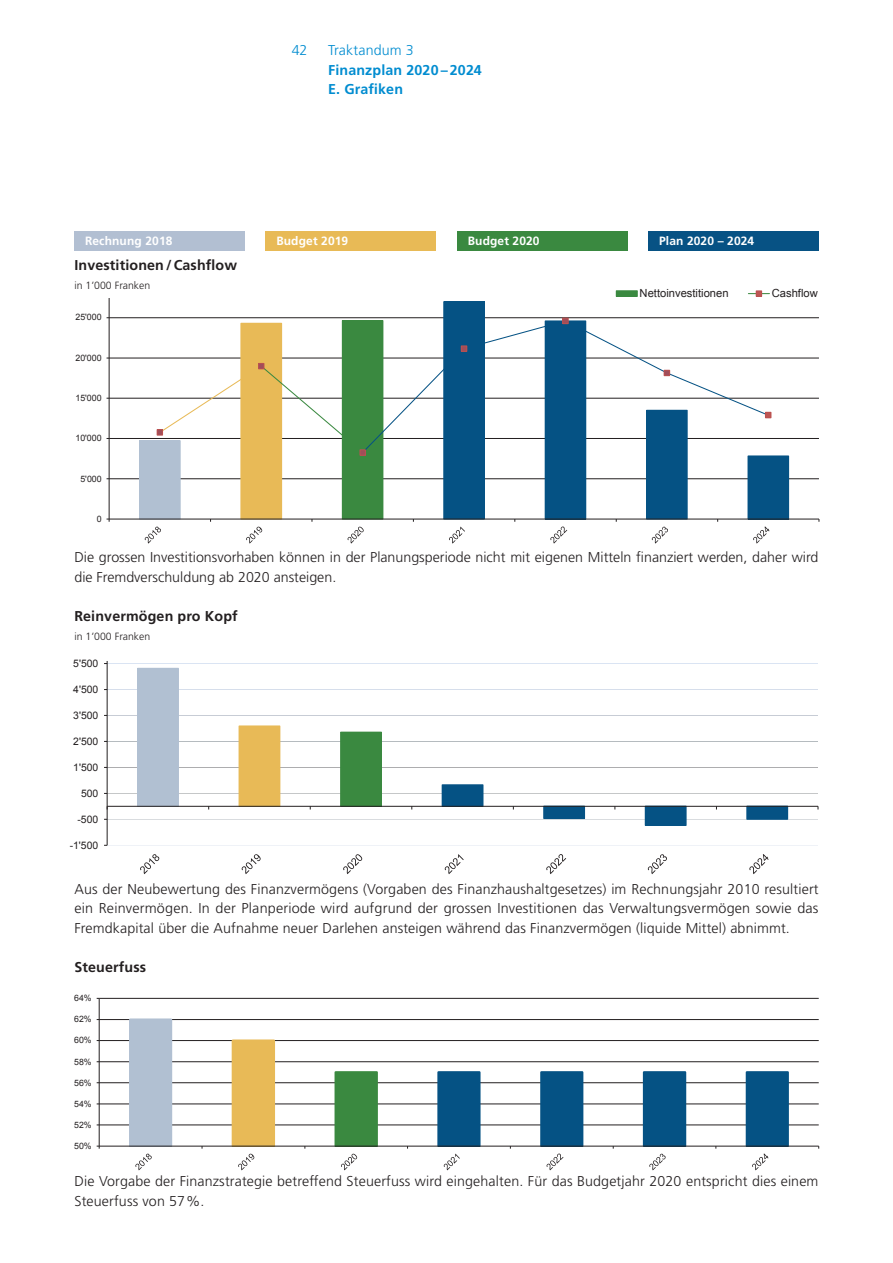
<style>
.page{position:relative;width:893px;height:1263px;background:#fff}
.page>*{position:absolute;margin:0;border:0;box-sizing:border-box;transform-origin:0 0}
.t1{font:300 14.25px/19.5px "Frutiger LT Std";letter-spacing:.01em;color:#231f20}
.t2{font:700 14.25px "Frutiger LT Std";letter-spacing:.01em;color:#231f20}
.t3{font:700 14.25px/19.5px "Frutiger LT Std";letter-spacing:.01em;color:#008cd0}
.t4{font:300 14.25px "Frutiger LT Std";letter-spacing:.01em;color:#008cd0}
.t5{font:700 12px "Frutiger LT Std";letter-spacing:.01em;color:#fff}
.t6{font:11.25px "Arial";color:#231f20}
.t7{font:300 10.5px "Frutiger LT Std";color:#231f20}
.t8{font:10.35px "Arial";letter-spacing:-.005em;color:#231f20}
.t9{font:8.85px "Arial";letter-spacing:-.005em;color:#231f20}
.t10{font:8.7px "Arial";letter-spacing:-.005em;color:#231f20}
</style>
<div class="page">
<svg style="left:108px;top:663px;width:710px;height:163px"></svg>
<div style="left:138px;top:668px;width:40px;height:138px;background:#b1c0d2"></div>
<div style="left:137px;top:668px;width:42px;height:139px;border:1px solid #b1c0d2"></div>
<div style="left:239px;top:726px;width:41px;height:80px;background:#e8ba57"></div>
<div style="left:239px;top:725px;width:41px;height:82px;border:1px solid #e8ba57"></div>
<div style="left:341px;top:732px;width:40px;height:74px;background:#3a8940"></div>
<div style="left:340px;top:732px;width:42px;height:75px;border:1px solid #3a8940"></div>
<div style="left:442px;top:785px;width:41px;height:21px;background:#055284"></div>
<div style="left:442px;top:784px;width:41px;height:23px;border:1px solid #055284"></div>
<div style="left:544px;top:806px;width:40px;height:12px;background:#055284"></div>
<div style="left:543px;top:806px;width:42px;height:13px;border:1px solid #055284"></div>
<div style="left:645px;top:806px;width:41px;height:19px;background:#055284"></div>
<div style="left:645px;top:806px;width:42px;height:20px;border:1px solid #055284"></div>
<div style="left:747px;top:806px;width:40px;height:13px;background:#055284"></div>
<div style="left:746px;top:806px;width:42px;height:14px;border:1px solid #055284"></div>
<hr style="left:107px;top:661px;width:1px;height:184px;background:#231f20">
<hr style="left:107px;top:806px;width:711px;height:1px;background:#231f20">
<svg style="left:140px;top:854px;width:19px;height:20px"></svg>
<svg style="left:242px;top:854px;width:19px;height:20px"></svg>
<svg style="left:343px;top:854px;width:19px;height:20px"></svg>
<svg style="left:445px;top:854px;width:19px;height:20px"></svg>
<svg style="left:546px;top:854px;width:20px;height:20px"></svg>
<svg style="left:648px;top:854px;width:19px;height:20px"></svg>
<svg style="left:749px;top:854px;width:20px;height:20px"></svg>
<hr style="left:99px;top:1125px;width:720px;height:1px;background:#231f20">
<hr style="left:99px;top:1104px;width:720px;height:1px;background:#231f20">
<hr style="left:99px;top:1082px;width:720px;height:1px;background:#231f20">
<hr style="left:99px;top:1061px;width:720px;height:1px;background:#231f20">
<hr style="left:99px;top:1040px;width:720px;height:1px;background:#231f20">
<hr style="left:99px;top:1019px;width:720px;height:1px;background:#231f20">
<hr style="left:99px;top:998px;width:720px;height:1px;background:#231f20">
<div style="left:233px;top:1040px;width:41px;height:106px;background:#e8ba57"></div>
<div style="left:232px;top:1039px;width:43px;height:108px;border:2px solid #e8ba57"></div>
<div style="left:336px;top:1072px;width:41px;height:74px;background:#3a8940"></div>
<div style="left:335px;top:1071px;width:43px;height:76px;border:2px solid #3a8940"></div>
<div style="left:438px;top:1072px;width:41px;height:74px;background:#055284"></div>
<div style="left:437px;top:1071px;width:44px;height:76px;border:2px solid #055284"></div>
<div style="left:541px;top:1072px;width:41px;height:74px;background:#055284"></div>
<div style="left:540px;top:1071px;width:43px;height:76px;border:2px solid #055284"></div>
<div style="left:644px;top:1072px;width:41px;height:74px;background:#055284"></div>
<div style="left:643px;top:1071px;width:43px;height:76px;border:2px solid #055284"></div>
<div style="left:747px;top:1072px;width:41px;height:74px;background:#055284"></div>
<div style="left:746px;top:1071px;width:43px;height:76px;border:2px solid #055284"></div>
<div style="left:130px;top:1019px;width:41px;height:127px;background:#b1c0d2"></div>
<div style="left:129px;top:1018px;width:43px;height:129px;border:2px solid #b1c0d2"></div>
<hr style="left:99px;top:998px;width:1px;height:148px;background:#231f20">
<hr style="left:99px;top:1146px;width:720px;height:1px;background:#231f20">
<svg style="left:135px;top:1154px;width:17px;height:16px"></svg>
<svg style="left:238px;top:1154px;width:16px;height:16px"></svg>
<svg style="left:341px;top:1154px;width:16px;height:16px"></svg>
<svg style="left:444px;top:1154px;width:16px;height:16px"></svg>
<svg style="left:546px;top:1153px;width:17px;height:17px"></svg>
<svg style="left:649px;top:1154px;width:17px;height:16px"></svg>
<svg style="left:752px;top:1153px;width:16px;height:17px"></svg>
<hr style="left:109px;top:478px;width:710px;height:1px;background:#231f20">
<hr style="left:109px;top:438px;width:710px;height:1px;background:#231f20">
<hr style="left:109px;top:398px;width:710px;height:1px;background:#231f20">
<hr style="left:109px;top:358px;width:710px;height:1px;background:#231f20">
<hr style="left:109px;top:317px;width:710px;height:1px;background:#231f20">
<div style="left:140px;top:441px;width:40px;height:78px;background:#b1c0d2"></div>
<div style="left:139px;top:440px;width:42px;height:80px;border:1px solid #b1c0d2"></div>
<div style="left:241px;top:323px;width:41px;height:196px;background:#e8ba57"></div>
<div style="left:240px;top:323px;width:42px;height:197px;border:1px solid #e8ba57"></div>
<div style="left:444px;top:302px;width:40px;height:217px;background:#055284"></div>
<div style="left:443px;top:301px;width:42px;height:219px;border:1px solid #055284"></div>
<div style="left:545px;top:321px;width:41px;height:198px;background:#055284"></div>
<div style="left:545px;top:320px;width:41px;height:200px;border:1px solid #055284"></div>
<div style="left:647px;top:410px;width:40px;height:109px;background:#055284"></div>
<div style="left:646px;top:410px;width:42px;height:110px;border:1px solid #055284"></div>
<div style="left:748px;top:456px;width:41px;height:63px;background:#055284"></div>
<div style="left:747px;top:455px;width:42px;height:65px;border:1px solid #055284"></div>
<div style="left:342px;top:321px;width:41px;height:198px;background:#3a8940"></div>
<div style="left:342px;top:320px;width:41px;height:200px;border:1px solid #3a8940"></div>
<hr style="left:109px;top:298px;width:1px;height:221px;background:#231f20">
<hr style="left:109px;top:519px;width:710px;height:1px;background:#231f20">
<div style="left:360px;top:449px;width:6px;height:7px;border:1px solid #bb5150"></div>
<svg style="left:157px;top:318px;width:614px;height:137px"></svg>
<svg style="left:145px;top:527px;width:16px;height:17px"></svg>
<svg style="left:246px;top:527px;width:16px;height:17px"></svg>
<svg style="left:348px;top:527px;width:16px;height:17px"></svg>
<svg style="left:449px;top:527px;width:16px;height:17px"></svg>
<svg style="left:550px;top:526px;width:17px;height:18px"></svg>
<svg style="left:652px;top:527px;width:16px;height:17px"></svg>
<svg style="left:753px;top:526px;width:16px;height:18px"></svg>
<div style="left:616px;top:291px;width:21px;height:5px;background:#3a8940"></div>
<div style="left:616px;top:290px;width:22px;height:7px;border:1px solid #3a8940"></div>
<svg style="left:748px;top:291px;width:21px;height:5px"></svg>
<div style="left:756px;top:290px;width:6px;height:7px;border:1px solid #bb5150"></div>
<div style="left:74px;top:231px;width:170px;height:19px;background:#b2bfd2"></div>
<div style="left:266px;top:231px;width:170px;height:19px;background:#e8ba56"></div>
<div style="left:457px;top:231px;width:170px;height:19px;background:#3a8940"></div>
<div style="left:648px;top:231px;width:171px;height:19px;background:#075284"></div>
<p class="t4" style="left:292px;top:42px;width:17px">42</p>
<p class="t4" style="left:328px;top:42px;width:87px">Traktandum 3</p>
<p class="t3" style="left:328px;top:60px;width:155px">Finanzplan 2020 – 2024<br>E. Grafiken</p>
<p class="t5" style="left:85px;top:234px;width:89px">Rechnung 2018</p>
<p class="t5" style="left:276px;top:234px;width:73px">Budget 2019</p>
<p class="t5" style="left:468px;top:234px;width:73px">Budget 2020</p>
<p class="t5" style="left:659px;top:234px;width:97px">Plan 2020 – 2024</p>
<p class="t2" style="left:74px;top:256px;width:164px">Investitionen/Cashflow</p>
<p class="t7" style="left:74px;top:280px;width:77px">in 1’000 Franken</p>
<p class="t9" style="left:76px;top:312px;width:28px">25'000</p>
<p class="t9" style="left:76px;top:352px;width:28px">20'000</p>
<p class="t9" style="left:76px;top:392px;width:28px">15'000</p>
<p class="t9" style="left:76px;top:432px;width:28px">10'000</p>
<p class="t9" style="left:80px;top:473px;width:23px">5'000</p>
<p class="t9" style="left:97px;top:513px;width:6px">0</p>
<p class="t6" style="left:640px;top:286px;width:91px">Nettoinvestitionen</p>
<p class="t6" style="left:772px;top:286px;width:48px">Cashflow</p>
<p class="t9" style="left:372px;top:544px;width:6px">0</p>
<p class="t1" style="left:74px;top:548px;width:746px">Die grossen Investitionsvorhaben können in der Planungsperiode nicht mit eigenen Mitteln finanziert werden, daher wird die Fremdverschuldung ab 2020 ansteigen.</p>
<p class="t2" style="left:74px;top:607px;width:165px">Reinvermögen pro Kopf</p>
<p class="t7" style="left:74px;top:631px;width:77px">in 1’000 Franken</p>
<p class="t8" style="left:73px;top:656px;width:27px">5'500</p>
<p class="t8" style="left:73px;top:682px;width:27px">4'500</p>
<p class="t8" style="left:73px;top:708px;width:27px">3'500</p>
<p class="t8" style="left:73px;top:734px;width:27px">2'500</p>
<p class="t8" style="left:73px;top:760px;width:27px">1'500</p>
<p class="t8" style="left:81px;top:786px;width:19px">500</p>
<p class="t8" style="left:78px;top:812px;width:22px">-500</p>
<p class="t8" style="left:70px;top:838px;width:30px">-1'500</p>
<p class="t1" style="left:74px;top:879px;width:746px;text-align:justify">Aus der Neubewertung des Finanzvermögens (Vorgaben des Finanzhaushaltgesetzes) im Rechnungsjahr 2010 resultiert ein Reinvermögen. In der Planperiode wird aufgrund der grossen Investitionen das Verwaltungsvermögen sowie das Fremdkapital über die Aufnahme neuer Darlehen ansteigen während das Finanzvermögen (liquide Mittel) abnimmt.</p>
<p class="t2" style="left:74px;top:958px;width:73px">Steuerfuss</p>
<p class="t10" style="left:74px;top:992px;width:19px">64%</p>
<p class="t10" style="left:74px;top:1014px;width:19px">62%</p>
<p class="t9" style="left:74px;top:1034px;width:19px">60%</p>
<p class="t10" style="left:74px;top:1056px;width:19px">58%</p>
<p class="t9" style="left:74px;top:1077px;width:19px">56%</p>
<p class="t10" style="left:74px;top:1098px;width:19px">54%</p>
<p class="t10" style="left:74px;top:1119px;width:19px">52%</p>
<p class="t9" style="left:74px;top:1140px;width:19px">50%</p>
<p class="t1" style="left:74px;top:1172px;width:746px">Die Vorgabe der Finanzstrategie betreffend Steuerfuss wird eingehalten. Für das Budgetjahr 2020 entspricht dies einem<br>Steuerfuss von 57%.</p>
</div>
